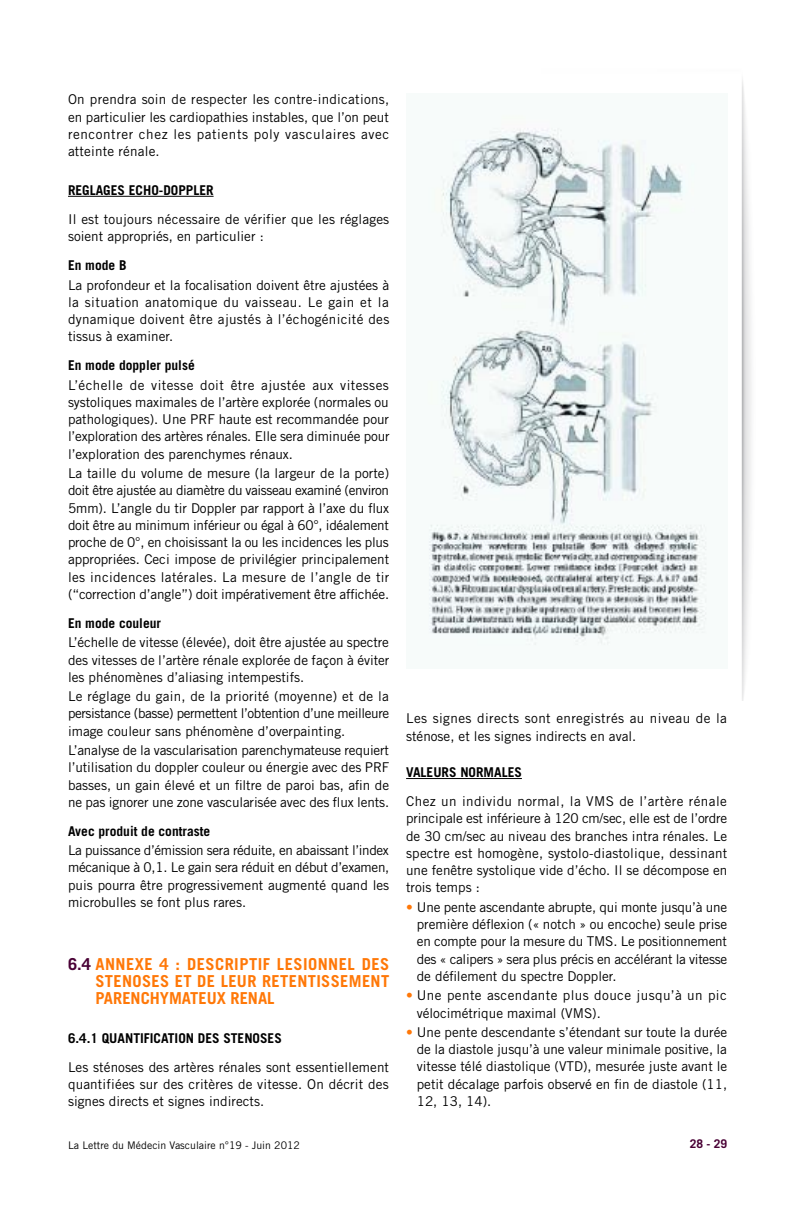
<style>
.page{position:relative;width:808px;height:1212px;background:#fff}
.page>*{position:absolute;margin:0;border:0;box-sizing:border-box;transform-origin:0 0}
.t1{font:700 16.5px/17.2px "Trade Gothic LT Std";letter-spacing:.02em;color:#ff7808;text-align:justify}
.t2{font:13.5px/17.2px "Trade Gothic LT Std";color:#000;text-align:justify}
.t3{font:13.5px/17.2px "Trade Gothic LT Std";letter-spacing:.03em;color:#000}
.t4{font:13.5px/19.4px "Trade Gothic LT Std";letter-spacing:-.025em;color:#000}
.t5{font:700 12px "Trade Gothic LT Std";color:#490135}
.t6{font:10.5px "Trade Gothic LT Std";color:#000}
.s1{font-weight:700}
.s2{color:#490135}
.s3{color:#ff7808}
</style>
<div class="page">
<img style="left:741px;top:79px;width:11px;height:622px">
<hr style="left:68px;top:196px;width:146px;height:1px;background:#000">
<hr style="left:413px;top:778px;width:109px;height:1px;background:#000">
<img style="left:429px;top:128px;width:278px;height:517px">
<p class="t2" style="left:68px;top:92px;width:323px">On prendra soin de respecter les contre-indications, en particulier les cardiopathies instables, que l’on peut rencontrer chez les patients poly vasculaires avec atteinte rénale.</p>
<p class="t2" style="left:68px;top:177px;width:323px;line-height:29px"><span class="s1">REGLAGES ECHO-DOPPLER<br></span>Il est toujours nécessaire de vérifier que les réglages</p>
<p class="t2" style="left:68px;top:223px;width:197px;line-height:29px">soient appropriés, en particulier :<br><span class="s1">En mode B</span></p>
<p class="t2" style="left:68px;top:277px;width:323px">La profondeur et la focalisation doivent être ajustées à la situation anatomique du vaisseau. Le gain et la dynamique doivent être ajustés à l’échogénicité des tissus à examiner.</p>
<p class="t3" style="left:68px;top:357px;width:322px;line-height:19.4px"><span class="s1">En mode doppler pulsé<br></span>L’échelle de vitesse doit être ajustée aux vitesses</p>
<p class="t2" style="left:68px;top:395px;width:323px">systoliques maximales de l’artère explorée (normales ou pathologiques). Une PRF haute est recommandée pour l’exploration des artères rénales. Elle sera diminuée pour l’exploration des parenchymes rénaux.</p>
<p class="t2" style="left:68px;top:466px;width:323px">La taille du volume de mesure (la largeur de la porte) doit être ajustée au diamètre du vaisseau examiné (environ 5mm). L’angle du tir Doppler par rapport à l’axe du flux doit être au minimum inférieur ou égal à 60°, idéalement proche de 0°, en choisissant la ou les incidences les plus appropriées. Ceci impose de privilégier principalement les incidences latérales. La mesure de l’angle de tir (“correction d’angle”) doit impérativement être affichée.</p>
<p class="t2" style="left:68px;top:615px;width:322px;line-height:19.4px"><span class="s1">En mode couleur<br></span>L’échelle de vitesse (élevée), doit être ajustée au spectre</p>
<p class="t2" style="left:68px;top:652px;width:323px">des vitesses de l’artère rénale explorée de façon à éviter les phénomènes d’aliasing intempestifs.</p>
<p class="t2" style="left:68px;top:689px;width:323px">Le réglage du gain, de la priorité (moyenne) et de la persistance (basse) permettent l’obtention d’une meilleure image couleur sans phénomène d’overpainting.</p>
<p class="t2" style="left:68px;top:743px;width:323px">L’analyse de la vascularisation parenchymateuse requiert l’utilisation du doppler couleur ou énergie avec des PRF basses, un gain élevé et un filtre de paroi bas, afin de ne pas ignorer une zone vascularisée avec des flux lents.</p>
<p class="t4" style="left:68px;top:822px;width:322px"><span class="s1">Avec produit de contraste<br></span>La puissance d’émission sera réduite, en abaissant l’index</p>
<p class="t2" style="left:68px;top:860px;width:323px">mécanique à 0,1. Le gain sera réduit en début d’examen, puis pourra être progressivement augmenté quand les microbulles se font plus rares.</p>
<p class="t1" style="left:95px;top:956px;width:295px;text-indent:-27px"><span class="s2">6.4</span> ANNEXE 4 : DESCRIPTIF LESIONNEL DES STENOSES ET DE LEUR RETENTISSEMENT PARENCHYMATEUX RENAL</p>
<p class="t2" style="left:68px;top:1025px;width:322px;line-height:29px"><span class="s1">6.4.1 QUANTIFICATION DES STENOSES<br></span>Les sténoses des artères rénales sont essentiellement</p>
<p class="t2" style="left:68px;top:1077px;width:322px">quantifiées sur des critères de vitesse. On décrit des signes directs et signes indirects.</p>
<p class="t6" style="left:68px;top:1141px;width:233px">La Lettre du Médecin Vasculaire n°19 - Juin 2012</p>
<p class="t3" style="left:406px;top:711px;width:322px">Les signes directs sont enregistrés au niveau de la sténose, et les signes indirects en aval.</p>
<p class="t3" style="left:406px;top:759px;width:322px;line-height:29px"><span class="s1">VALEURS NORMALES<br></span>Chez un individu normal, la VMS de l’artère rénale</p>
<p class="t2" style="left:406px;top:811px;width:323px">principale est inférieure à 120 cm/sec, elle est de l’ordre de 30 cm/sec au niveau des branches intra rénales. Le spectre est homogène, systolo-diastolique, dessinant une fenêtre systolique vide d’écho. Il se décompose en trois temps :</p>
<p class="t2" style="left:417px;top:900px;width:312px;text-indent:-11px"><span class="s3">•</span> Une pente ascendante abrupte, qui monte jusqu’à une première déflexion (« notch » ou encoche) seule prise en compte pour la mesure du TMS. Le positionnement des « calipers » sera plus précis en accélérant la vitesse de défilement du spectre Doppler.</p>
<p class="t3" style="left:417px;top:988px;width:312px;text-indent:-11px"><span class="s3">•</span> Une pente ascendante plus douce jusqu’à un pic vélocimétrique maximal (VMS).</p>
<p class="t2" style="left:417px;top:1025px;width:312px;text-indent:-11px"><span class="s3">•</span> Une pente descendante s’étendant sur toute la durée de la diastole jusqu’à une valeur minimale positive, la vitesse télé diastolique (VTD), mesurée juste avant le petit décalage parfois observé en fin de diastole (11, 12, 13, 14).</p>
<p class="t5" style="left:690px;top:1140px;width:39px">28 - 29</p>
</div>
